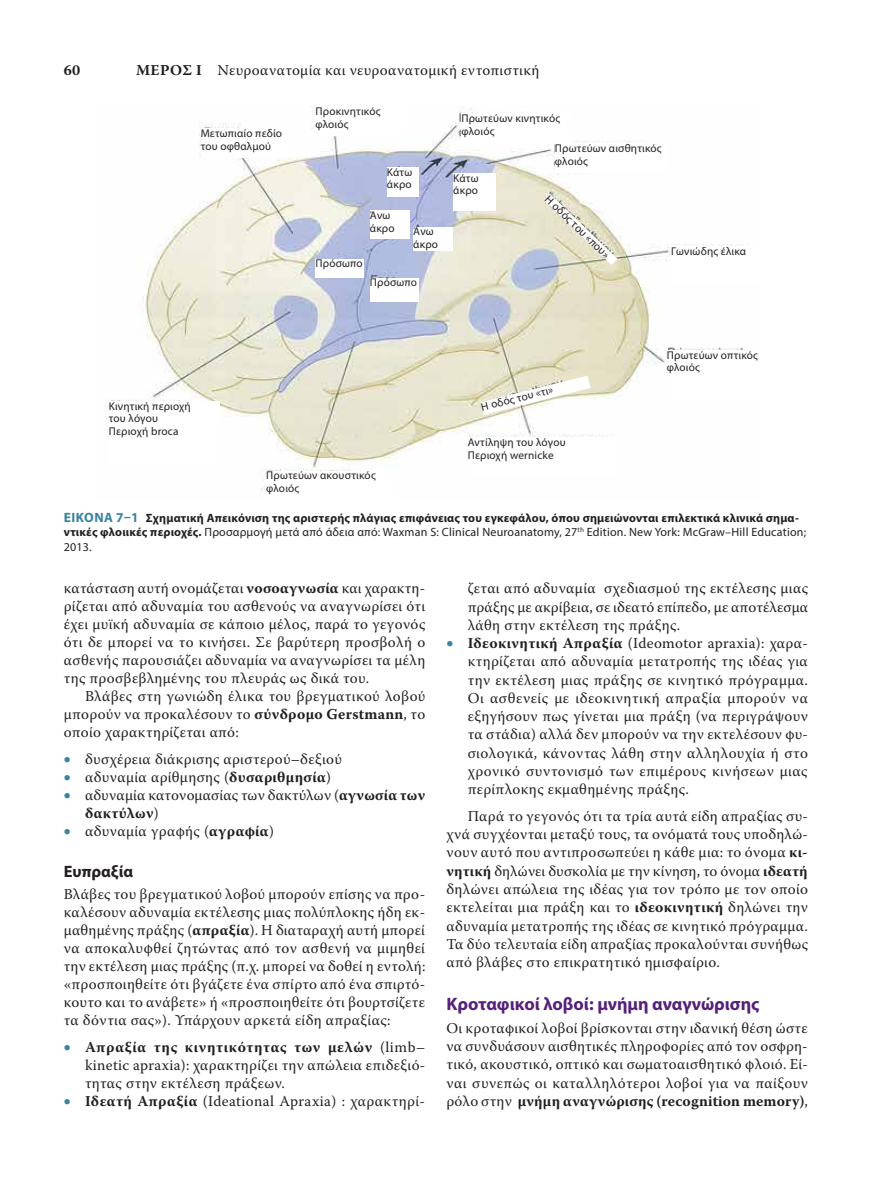
<style>
.page{position:relative;width:893px;height:1191px;background:#fff}
.page>*{position:absolute;margin:0;border:0;box-sizing:border-box;transform-origin:0 0}
.t1{font:700 18px "Myriad Pro";color:#551f7a}
.t2{font:700 16.5px "Myriad Pro";color:#231f20}
.t3{font:15px/18.3px "Warnock Pro";letter-spacing:.02em;color:#231f20;text-align:justify}
.t4{font:700 15px "Warnock Pro";color:#231f20}
.t5{font:700 12px/14.4px "Myriad Pro";letter-spacing:.015em;color:#231f20}
.t6{font:11.25px/12.8px "Myriad Pro";letter-spacing:.015em;color:#231f20}
.s1{font-weight:700}
.s2{font-size:13.5px;color:#38839e}
.s3{font-weight:400}
.s4{color:#38839e}
</style>
<div class="page">
<img style="left:105px;top:107px;width:643px;height:387px">
<div style="left:109px;top:401px;width:110px;height:64px;background:#fff"></div>
<div style="left:266px;top:471px;width:132px;height:29px;background:#fff"></div>
<div style="left:468px;top:438px;width:153px;height:37px;background:#fff"></div>
<div style="left:667px;top:350px;width:100px;height:51px;background:#fff"></div>
<div style="left:671px;top:246px;width:101px;height:38px;background:#fff"></div>
<div style="left:555px;top:143px;width:110px;height:30px;background:#fff"></div>
<div style="left:461px;top:114px;width:111px;height:29px;background:#fff"></div>
<div style="left:315px;top:106px;width:94px;height:30px;background:#fff"></div>
<div style="left:201px;top:128px;width:86px;height:30px;background:#fff"></div>
<div style="left:453px;top:173px;width:42px;height:37px;background:#fff"></div>
<div style="left:387px;top:167px;width:32px;height:30px;background:#fff"></div>
<div style="left:413px;top:227px;width:40px;height:23px;background:#fff"></div>
<div style="left:370px;top:210px;width:39px;height:29px;background:#fff"></div>
<div style="left:370px;top:278px;width:49px;height:23px;background:#fff"></div>
<div style="left:315px;top:259px;width:49px;height:19px;background:#fff"></div>
<svg style="left:544px;top:194px;width:73px;height:71px"></svg>
<svg style="left:480px;top:376px;width:111px;height:39px"></svg>
<p class="t4" style="left:64px;top:61px;width:18px">60</p>
<p class="t3" style="left:136px;top:60px;width:405px"><span class="s1">ΜΕΡΟΣ Ι</span> Νευροανατομία και νευροανατομική εντοπιστική</p>
<p class="t6" style="left:201px;top:127px;width:83px">Μετωπιαίο πεδίο του οφθαλμού</p>
<p class="t6" style="left:315px;top:104px;width:66px">Προκινητικός φλοιός</p>
<p class="t6" style="left:387px;top:165px;width:27px">Κάτω άκρο</p>
<p class="t6" style="left:370px;top:209px;width:26px">Άνω άκρο</p>
<p class="t6" style="left:315px;top:257px;width:49px">Πρόσωπο</p>
<p class="t6" style="left:413px;top:225px;width:26px">Άνω άκρο</p>
<p class="t6" style="left:370px;top:276px;width:49px">Πρόσωπο</p>
<p class="t6" style="left:461px;top:112px;width:100px">Πρωτεύων κινητικός φλοιός</p>
<p class="t6" style="left:453px;top:171px;width:27px">Κάτω άκρο</p>
<p class="t6" style="left:555px;top:141px;width:108px">Πρωτεύων αισθητικός φλοιός</p>
<p class="t6" style="left:551px;top:192px;width:86px;rotate:44deg">Η οδός του «που»</p>
<p class="t6" style="left:671px;top:244px;width:77px">Γωνιώδης έλικα</p>
<p class="t6" style="left:109px;top:399px;width:84px">Κινητική περιοχή του λόγου<br>Περιοχή broca</p>
<p class="t6" style="left:266px;top:469px;width:111px">Πρωτεύων ακουστικός φλοιός</p>
<p class="t6" style="left:480px;top:400px;width:75px;rotate:-14deg">Η οδός του «τι»</p>
<p class="t6" style="left:468px;top:436px;width:99px">Αντίληψη του λόγου<br>Περιοχή wernicke</p>
<p class="t6" style="left:667px;top:348px;width:93px">Πρωτεύων οπτικός φλοιός</p>
<p class="t5" style="left:64px;top:510px;width:744px"><span class="s2">ΕΙΚΌΝΑ 7–1</span> Σχηματική Απεικόνιση της αριστερής πλάγιας επιφάνειας του εγκεφάλου, όπου σημειώνονται επιλεκτικά κλινικά σημα&shy;ντικές φλοιικές περιοχές. <span class="s3">Προσαρμογή μετά από άδεια από: Waxman S: Clinical Neuroanatomy, 27</span><sup>th</sup> <span class="s3">Edition. New York: McGraw–Hill Education;<br>2013.</span></p>
<p class="t3" style="left:64px;top:579px;width:363px">κατάσταση αυτή ονομάζεται <span class="s1">νοσοαγνωσία</span> και χαρακτη-</p>
<p class="t3" style="left:64px;top:597px;width:363px">ρίζεται από αδυναμία του ασθενούς να αναγνωρίσει ότι</p>
<p class="t3" style="left:64px;top:615px;width:363px">έχει μυϊκή αδυναμία σε κάποιο μέλος, παρά το γεγονός</p>
<p class="t3" style="left:64px;top:633px;width:363px">ότι δε μπορεί να το κινήσει. Σε βαρύτερη προσβολή ο</p>
<p class="t3" style="left:64px;top:651px;width:363px">ασθενής παρουσιάζει αδυναμία να αναγνωρίσει τα μέλη</p>
<p class="t3" style="left:64px;top:669px;width:307px">της προσβεβλημένης του πλευράς ως δικά του.</p>
<p class="t3" style="left:85px;top:687px;width:342px">Βλάβες στη γωνιώδη έλικα του βρεγματικού λοβού</p>
<p class="t3" style="left:64px;top:705px;width:363px">μπορούν να προκαλέσουν το <span class="s1">σύνδρομο Gerstmann</span>, το</p>
<p class="t3" style="left:64px;top:723px;width:177px">οποίο χαρακτηρίζεται από:</p>
<p class="t3" style="left:64px;top:749px;width:279px"><span class="s4">•</span> δυσχέρεια διάκρισης αριστερού–δεξιού</p>
<p class="t3" style="left:64px;top:767px;width:269px"><span class="s4">•</span> αδυναμία αρίθμησης (<span class="s1">δυσαριθμησία</span>)</p>
<p class="t3" style="left:85px;top:785px;width:342px;text-indent:-21px"><span class="s4">•</span> αδυναμία κατονομασίας των δακτύλων (<span class="s1">αγνωσία των δακτύλων</span>)</p>
<p class="t3" style="left:64px;top:821px;width:212px"><span class="s4">•</span> αδυναμία γραφής (<span class="s1">αγραφία</span>)</p>
<p class="t2" style="left:64px;top:860px;width:71px">Ευπραξία</p>
<p class="t3" style="left:64px;top:885px;width:363px">Βλάβες του βρεγματικού λοβού μπορούν επίσης να προ&shy;καλέσουν αδυναμία εκτέλεσης μιας πολύπλοκης ήδη εκ&shy;μαθημένης πράξης (<span class="s1">απραξία</span>). Η διαταραχή αυτή μπορεί να αποκαλυφθεί ζητώντας από τον ασθενή να μιμηθεί την εκτέλεση μιας πράξης (π.χ. μπορεί να δοθεί η εντολή: «προσποιηθείτε ότι βγάζετε ένα σπίρτο από ένα σπιρτό&shy;κουτο και το ανάβετε» ή «προσποιηθείτε ότι βουρτσίζετε τα δόντια σας»). Υπάρχουν αρκετά είδη απραξίας:</p>
<p class="t3" style="left:85px;top:1037px;width:342px;text-indent:-21px"><span class="s4">•</span> <span class="s1">Απραξία της κινητικότητας των μελών</span> (limb– kinetic apraxia): χαρακτηρίζει την απώλεια επιδεξιό&shy;τητας στην εκτέλεση πράξεων.</p>
<p class="t3" style="left:64px;top:1091px;width:363px"><span class="s4">•</span> <span class="s1">Ιδεατή Απραξία</span> (Ideational Apraxia) : χαρακτηρί-</p>
<p class="t3" style="left:468px;top:579px;width:342px">ζεται από αδυναμία σχεδιασμού της εκτέλεσης μιας πράξης με ακρίβεια, σε ιδεατό επίπεδο, με αποτέλεσμα λάθη στην εκτέλεση της πράξης.</p>
<p class="t3" style="left:468px;top:634px;width:342px;text-indent:-21px"><span class="s4">•</span> <span class="s1">Ιδεοκινητική Απραξία</span> (Ideomotor apraxia): χαρα&shy;κτηρίζεται από αδυναμία μετατροπής της ιδέας για την εκτέλεση μιας πράξης σε κινητικό πρόγραμμα.<br>Οι ασθενείς με ιδεοκινητική απραξία μπορούν να εξηγήσουν πως γίνεται μια πράξη (να περιγράψουν τα στάδια) αλλά δεν μπορούν να την εκτελέσουν φυ&shy;σιολογικά, κάνοντας λάθη στην αλληλουχία ή στο χρονικό συντονισμό των επιμέρους κινήσεων μιας περίπλοκης εκμαθημένης πράξης.</p>
<p class="t3" style="left:446px;top:806px;width:363px;text-indent:21px">Παρά το γεγονός ότι τα τρία αυτά είδη απραξίας συ&shy;χνά συγχέονται μεταξύ τους, τα ονόματά τους υποδηλώ&shy;νουν αυτό που αντιπροσωπεύει η κάθε μια: το όνομα <span class="s1">κι&shy;νητική</span> δηλώνει δυσκολία με την κίνηση, το όνομα <span class="s1">ιδεατή </span>δηλώνει απώλεια της ιδέας για τον τρόπο με τον οποίο εκτελείται μια πράξη και το <span class="s1">ιδεοκινητική</span> δηλώνει την αδυναμία μετατροπής της ιδέας σε κινητικό πρόγραμμα.<br>Τα δύο τελευταία είδη απραξίας προκαλούνται συνήθως από βλάβες στο επικρατητικό ημισφαίριο.</p>
<p class="t1" style="left:446px;top:992px;width:314px">Κροταφικοί λοβοί: μνήμη αναγνώρισης</p>
<p class="t3" style="left:446px;top:1018px;width:363px">Οι κροταφικοί λοβοί βρίσκονται στην ιδανική θέση ώστε να συνδυάσουν αισθητικές πληροφορίες από τον οσφρη&shy;τικό, ακουστικό, οπτικό και σωματοαισθητικό φλοιό. Εί&shy;ναι συνεπώς οι καταλληλότεροι λοβοί για να παίξουν ρόλο στην <span class="s1">μνήμη αναγνώρισης (recognition memory)</span>,</p>
</div>
